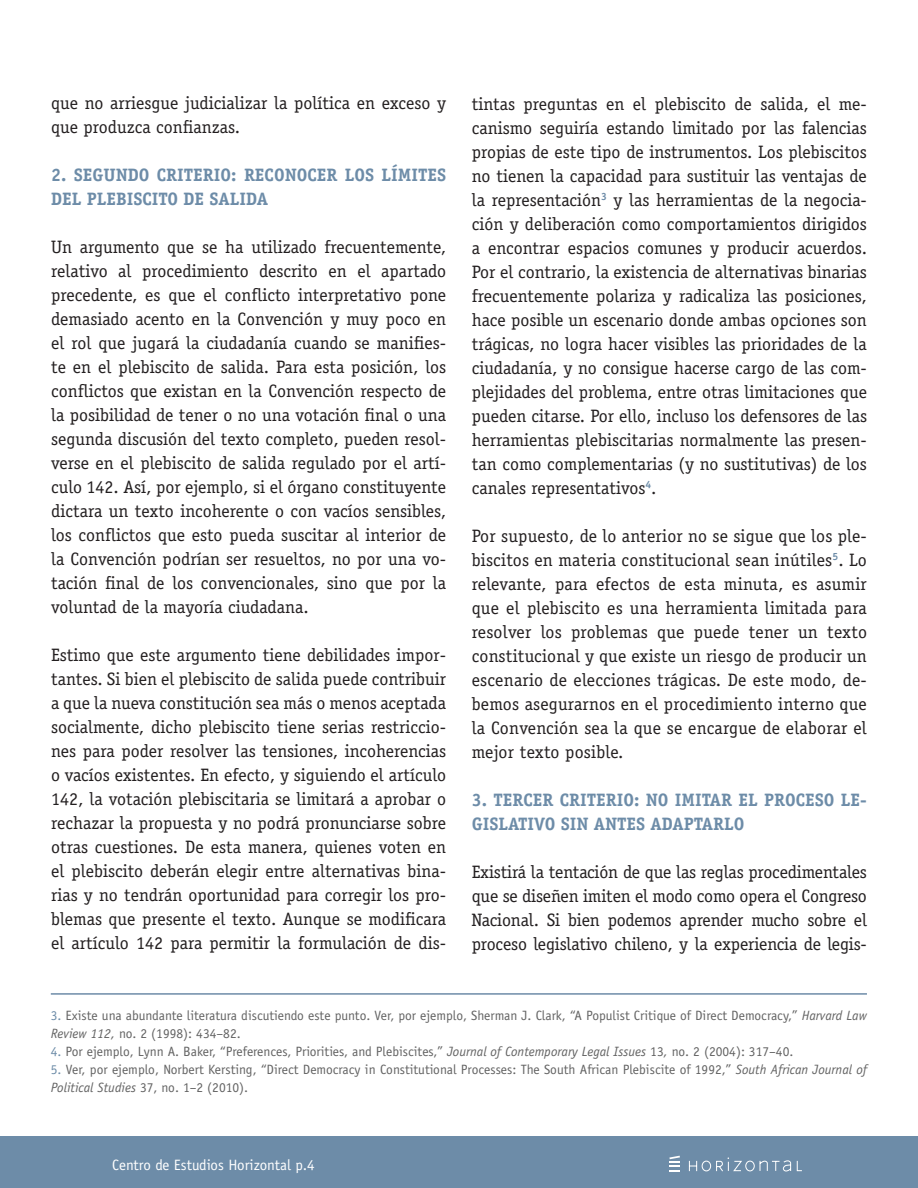
<style>
.page{position:relative;width:918px;height:1188px;background:#fff}
.page>*{position:absolute;margin:0;border:0;box-sizing:border-box;transform-origin:0 0}
.t1{font:18px/24px "Officina Serif Std";color:#231f20;text-align:justify}
.t2{font:700 18px/24px "Officina Serif Std";color:#6d8ca8}
.t3{font:15px "Officina Sans Std";color:#fff}
.t4{font:13.5px/18px "Officina Sans Std";color:#636363}
.s1{color:#6d8ca8}
.s2{font-style:italic}
</style>
<div class="page">
<div style="left:0;top:1136px;width:918px;height:52px;background:#6d8ca8"></div>
<svg style="left:669px;top:1156px;width:11px;height:16px"></svg>
<svg style="left:688px;top:1157px;width:114px;height:15px"></svg>
<hr style="left:51px;top:993px;width:816px;height:2px;background:#6d8ca8">
<p class="t1" style="left:51px;top:91px;width:397px">que no arriesgue judicializar la política en exceso y que produzca confianzas.</p>
<p class="t2" style="left:51px;top:163px;width:397px">2. SEGUNDO CRITERIO: RECONOCER LOS LÍMITES<br>DEL PLEBISCITO DE SALIDA</p>
<p class="t1" style="left:51px;top:235px;width:397px">Un argumento que se ha utilizado frecuentemente, relativo al procedimiento descrito en el apartado precedente, es que el conflicto interpretativo pone demasiado acento en la Convención y muy poco en el rol que jugará la ciudadanía cuando se manifies&shy;te en el plebiscito de salida. Para esta posición, los conflictos que existan en la Convención respecto de la posibilidad de tener o no una votación final o una segunda discusión del texto completo, pueden resol&shy;verse en el plebiscito de salida regulado por el artí&shy;culo 142. Así, por ejemplo, si el órgano constituyente dictara un texto incoherente o con vacíos sensibles, los conflictos que esto pueda suscitar al interior de la Convención podrían ser resueltos, no por una vo&shy;tación final de los convencionales, sino que por la voluntad de la mayoría ciudadana.</p>
<p class="t1" style="left:51px;top:643px;width:397px">Estimo que este argumento tiene debilidades impor&shy;tantes. Si bien el plebiscito de salida puede contribuir a que la nueva constitución sea más o menos aceptada socialmente, dicho plebiscito tiene serias restriccio&shy;nes para poder resolver las tensiones, incoherencias o vacíos existentes. En efecto, y siguiendo el artículo 142, la votación plebiscitaria se limitará a aprobar o rechazar la propuesta y no podrá pronunciarse sobre otras cuestiones. De esta manera, quienes voten en el plebiscito deberán elegir entre alternativas bina&shy;rias y no tendrán oportunidad para corregir los pro&shy;blemas que presente el texto. Aunque se modificara el artículo 142 para permitir la formulación de dis-</p>
<p class="t1" style="left:472px;top:92px;width:397px">tintas preguntas en el plebiscito de salida, el me&shy;canismo seguiría estando limitado por las falencias propias de este tipo de instrumentos. Los plebiscitos no tienen la capacidad para sustituir las ventajas de la representación<sup>3</sup> y las herramientas de la negocia&shy;ción y deliberación como comportamientos dirigidos a encontrar espacios comunes y producir acuerdos.<br>Por el contrario, la existencia de alternativas binarias frecuentemente polariza y radicaliza las posiciones, hace posible un escenario donde ambas opciones son trágicas, no logra hacer visibles las prioridades de la ciudadanía, y no consigue hacerse cargo de las com&shy;plejidades del problema, entre otras limitaciones que pueden citarse. Por ello, incluso los defensores de las herramientas plebiscitarias normalmente las presen&shy;tan como complementarias (y no sustitutivas) de los canales representativos<sup>4</sup>.</p>
<p class="t1" style="left:472px;top:524px;width:397px">Por supuesto, de lo anterior no se sigue que los ple&shy;biscitos en materia constitucional sean inútiles<sup>5</sup>. Lo relevante, para efectos de esta minuta, es asumir que el plebiscito es una herramienta limitada para resolver los problemas que puede tener un texto constitucional y que existe un riesgo de producir un escenario de elecciones trágicas. De este modo, de&shy;bemos asegurarnos en el procedimiento interno que la Convención sea la que se encargue de elaborar el mejor texto posible.</p>
<p class="t2" style="left:472px;top:788px;width:397px">3. TERCER CRITERIO: NO IMITAR EL PROCESO LE-<br>GISLATIVO SIN ANTES ADAPTARLO</p>
<p class="t1" style="left:472px;top:860px;width:397px">Existirá la tentación de que las reglas procedimentales que se diseñen imiten el modo como opera el Congreso Nacional. Si bien podemos aprender mucho sobre el proceso legislativo chileno, y la experiencia de legis-</p>
<p class="t4" style="left:51px;top:1007px;width:818px"><span class="s1">3.</span> Existe una abundante literatura discutiendo este punto. Ver, por ejemplo, Sherman J. Clark, “A Populist Critique of Direct Democracy,” <span class="s2">Harvard Law<br>Review 112,</span> no. 2 (1998): 434–82.</p>
<p class="t4" style="left:51px;top:1043px;width:744px"><span class="s1">4.</span> Por ejemplo, Lynn A. Baker, “Preferences, Priorities, and Plebiscites,” <span class="s2">Journal of Contemporary Legal Issues</span> 13<span class="s2">,</span> no. 2 (2004): 317–40.</p>
<p class="t4" style="left:51px;top:1061px;width:818px"><span class="s1">5.</span> Ver, por ejemplo, Norbert Kersting, “Direct Democracy in Constitutional Processes: The South African Plebiscite of 1992,” <span class="s2">South African Journal of<br>Political Studies</span> 37, no. 1–2 (2010).</p>
<p class="t3" style="left:112px;top:1156px;width:204px">Centro de Estudios Horizontal p.4</p>
</div>
